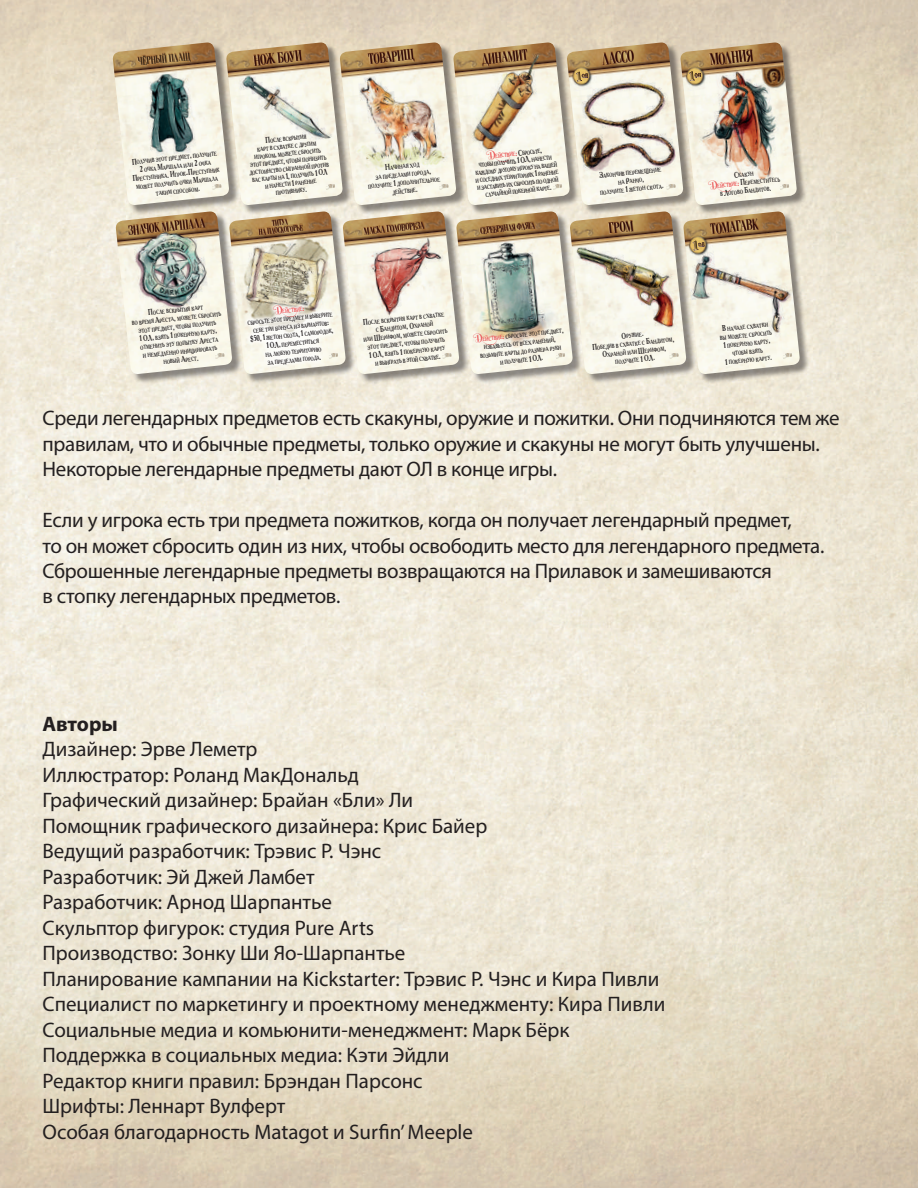
<style>
.page{position:relative;width:918px;height:1188px;background:#fff}
.page>*{position:absolute;margin:0;border:0;box-sizing:border-box;transform-origin:0 0}
.t1{font:21px/25.5px "Myriad Pro";letter-spacing:-.005em;color:#231f20}
.t2{font:700 21px "Myriad Pro";color:#231f20}
.t3{font:16.8px "Simeiz Demi C";color:#290607;scale:.7 1}
.t4{font:15px "Simeiz Demi C";color:#290607;scale:.7 1}
.t5{font:13.35px "Simeiz Demi C";color:#290607;scale:.7 1}
.t6{font:10.8px "Simeiz Demi C";color:#2a1e13;scale:.7 1}
.t7{font:10.05px "Simeiz Demi C";color:#290607;scale:.7 1}
.t8{font:9.15px "Simeiz Demi C";color:#290607;scale:.7 1}
.t9{font:8.4px/7.5px "Simeiz Demi C";color:#290607;text-align:center;scale:.7 1}
.t10{font:5.85px/8.4px "Academy Rough C";color:#231f20;text-align:center;scale:.7 1}
.s1{font-size:8.4px}
.s2{font-family:"LHF Desire PRO";font-size:10.5px;color:#ea4c4e}
.s3{color:#ea4c4e}
.s4{font-size:8.4px;color:#ea4c4e}
</style>
<div class="page">
<img style="left:0;top:0;width:918px;height:1188px">
<div style="left:115px;top:44px;width:124px;height:171px;background:#231f20;opacity:.5"></div>
<img style="left:112px;top:43px;width:114px;height:163px">
<svg style="left:212px;top:184px;width:10px;height:6px"></svg>
<svg style="left:137px;top:50px;width:54px;height:18px"></svg>
<div style="left:118px;top:213px;width:124px;height:171px;background:#231f20;opacity:.5"></div>
<img style="left:115px;top:212px;width:114px;height:163px">
<svg style="left:215px;top:352px;width:10px;height:7px"></svg>
<svg style="left:127px;top:217px;width:79px;height:19px;background:#aa8352"></svg>
<div style="left:228px;top:44px;width:125px;height:171px;background:#231f20;opacity:.5"></div>
<img style="left:226px;top:43px;width:113px;height:163px">
<svg style="left:325px;top:184px;width:11px;height:6px"></svg>
<svg style="left:253px;top:49px;width:50px;height:18px"></svg>
<div style="left:231px;top:213px;width:125px;height:171px;background:#231f20;opacity:.5"></div>
<img style="left:229px;top:212px;width:113px;height:163px">
<svg style="left:240px;top:294px;width:102px;height:80px"></svg>
<svg style="left:257px;top:217px;width:47px;height:19px"></svg>
<div style="left:342px;top:44px;width:124px;height:171px;background:#231f20;opacity:.5"></div>
<img style="left:339px;top:43px;width:114px;height:163px">
<svg style="left:439px;top:184px;width:10px;height:6px"></svg>
<svg style="left:367px;top:48px;width:48px;height:19px"></svg>
<div style="left:345px;top:213px;width:124px;height:171px;background:#231f20;opacity:.5"></div>
<img style="left:342px;top:212px;width:114px;height:163px">
<svg style="left:442px;top:352px;width:10px;height:7px"></svg>
<svg style="left:363px;top:221px;width:62px;height:15px"></svg>
<div style="left:455px;top:44px;width:125px;height:171px;background:#231f20;opacity:.5"></div>
<img style="left:453px;top:43px;width:113px;height:163px">
<svg style="left:552px;top:184px;width:11px;height:6px"></svg>
<svg style="left:481px;top:49px;width:48px;height:19px"></svg>
<div style="left:458px;top:213px;width:125px;height:171px;background:#231f20;opacity:.5"></div>
<img style="left:456px;top:212px;width:113px;height:163px">
<svg style="left:555px;top:352px;width:11px;height:7px"></svg>
<svg style="left:479px;top:221px;width:57px;height:14px"></svg>
<div style="left:569px;top:44px;width:124px;height:171px;background:#231f20;opacity:.5"></div>
<img style="left:566px;top:43px;width:114px;height:163px">
<svg style="left:666px;top:184px;width:10px;height:6px"></svg>
<svg style="left:601px;top:49px;width:34px;height:17px"></svg>
<div style="left:572px;top:213px;width:124px;height:171px;background:#231f20;opacity:.5"></div>
<img style="left:569px;top:212px;width:114px;height:163px">
<svg style="left:669px;top:352px;width:10px;height:7px"></svg>
<svg style="left:608px;top:220px;width:27px;height:14px"></svg>
<div style="left:682px;top:44px;width:125px;height:171px;background:#231f20;opacity:.5"></div>
<img style="left:680px;top:43px;width:117px;height:163px">
<svg style="left:779px;top:184px;width:11px;height:6px"></svg>
<svg style="left:709px;top:48px;width:45px;height:18px"></svg>
<div style="left:685px;top:213px;width:125px;height:171px;background:#231f20;opacity:.5"></div>
<img style="left:683px;top:212px;width:117px;height:163px">
<svg style="left:782px;top:352px;width:11px;height:7px"></svg>
<svg style="left:572px;top:63px;width:18px;height:25px"></svg>
<svg style="left:685px;top:63px;width:18px;height:24px"></svg>
<svg style="left:689px;top:218px;width:71px;height:39px;background:#c3aa85"></svg>
<h3 class="t6" style="left:138px;top:56px;width:77px;rotate:-6deg">ЧЁРНЫЙ ПЛАЩ</h3>
<h3 class="t4" style="left:253px;top:53px;width:70px;rotate:-6deg">НОЖ БОУИ</h3>
<h3 class="t4" style="left:368px;top:51px;width:67px;rotate:-6deg">ТОВАРИЩ</h3>
<h3 class="t4" style="left:481px;top:52px;width:67px;rotate:-6deg">ДИНАМИТ</h3>
<h2 class="t3" style="left:601px;top:50px;width:47px;rotate:-6deg">ЛАССО</h2>
<h2 class="t3" style="left:709px;top:51px;width:63px;rotate:-6deg">МОЛНИЯ</h2>
<p class="t10" style="left:131px;top:158px;width:126px;rotate:-6deg"><span class="s1">П</span>олучив этот Предмет<span class="s1">,</span> Получите<br><span class="s1">2</span> очка <span class="s1">м</span>аршала или <span class="s1">2</span> очка<br><span class="s1">П</span>рестуПника<span class="s1">. и</span>грок<span class="s1">-П</span>рестуПник может Получить очки <span class="s1">м</span>аршала таким сПособом<span class="s1">.</span></p>
<p class="t10" style="left:246px;top:139px;width:116px;line-height:7.5px;rotate:-6deg"><span class="s1">П</span>осле вскрытия<br>карт в схватке с другим игроком<span class="s1">,</span> можете сбросить этот Предмет<span class="s1">,</span> чтобы Понизить достоинство сыгранной Против вас карты на <span class="s1">1,</span> Получить <span class="s1">1 ол </span>и нанести <span class="s1">1</span> ранение<br>Противнику<span class="s1">.</span></p>
<p class="t10" style="left:366px;top:166px;width:105px;rotate:-6deg"><span class="s1">н</span>ачиная ход<br>за Пределами города<span class="s1">,<br></span>Получите <span class="s1">1</span> доПолнительное действие<span class="s1">.</span></p>
<p class="t10" style="left:473px;top:154px;width:120px;line-height:7.5px;rotate:-6deg"><span class="s2">D</span><span class="s3">ействие</span><span class="s4">:</span> <span class="s1">с</span>бросьте<span class="s1">,<br></span>чтобы Получить <span class="s1">1 ол,</span> нанести каждому другому игроку на вашей и соседних территориях <span class="s1">1</span> ранение и заставить их сбросить По одной случайной Покерной карте<span class="s1">.</span></p>
<p class="t10" style="left:598px;top:172px;width:93px;rotate:-6deg"><span class="s1">з</span>акончив Перемещение на <span class="s1">р</span>анчо<span class="s1">,<br></span>Получите <span class="s1">1</span> жетон скота<span class="s1">.</span></p>
<p class="t10" style="left:708px;top:174px;width:103px;rotate:-6deg"><span class="s1">с</span>какун<br><span class="s2">D</span><span class="s3">ействие</span><span class="s4">:</span> <span class="s1">П</span>ереместитесь в <span class="s1">л</span>огово <span class="s1">б</span>андитов<span class="s1">.</span></p>
<h3 class="t5" style="left:128px;top:224px;width:111px;rotate:-6deg">ЗНАЧОК МАРШАЛА</h3>
<h3 class="t9" style="left:258px;top:221px;width:65px;rotate:-6deg">ТИТУЛ<br>НА ПЛОСКОГОРЬЕ</h3>
<h3 class="t7" style="left:364px;top:226px;width:88px;rotate:-6deg">МАСКА ГОЛОВОРЕЗА</h3>
<h3 class="t8" style="left:480px;top:226px;width:80px;rotate:-6deg">СЕРЕБРЯНАЯ ФЛЯГА</h3>
<h3 class="t4" style="left:608px;top:221px;width:36px;rotate:-6deg">ГРОМ</h3>
<h3 class="t4" style="left:710px;top:221px;width:70px;rotate:-6deg">ТОМАГАВК</h3>
<p class="t10" style="left:131px;top:311px;width:130px;rotate:-6deg"><span class="s1">П</span>осле вскрытия карт<br>во время <span class="s1">а</span>реста<span class="s1">,</span> можете сбросить этот Предмет<span class="s1">,</span> чтобы Получить<br><span class="s1">1 ол,</span> взять <span class="s1">1</span> Покерную карту<span class="s1">, </span>отменить эту ПоПытку <span class="s1">а</span>реста<br>и немедленно инициировать новый <span class="s1">а</span>рест<span class="s1">.</span></p>
<p class="t10" style="left:246px;top:310px;width:124px;rotate:-6deg"><span class="s2">D</span><span class="s3">ействие</span><span class="s4">:<br></span>сбросьте этот Предмет и выберите себе три бонуса из вариантов<span class="s1">: $50, 1</span> жетон скота<span class="s1">, 1</span> самородок<span class="s1">,<br>1 ол,</span> Переместиться<br>на любую территорию<br>за Пределами города<span class="s1">.</span></p>
<p class="t10" style="left:361px;top:319px;width:122px;rotate:-6deg"><span class="s1">П</span>осле вскрытия карт в схватке с <span class="s1">б</span>андитом<span class="s1">, о</span>храной<br>или <span class="s1">ш</span>ерифом<span class="s1">,</span> можете сбросить этот Предмет<span class="s1">,</span> чтобы Получить<br><span class="s1">1 ол,</span> взять <span class="s1">1</span> Покерную карту<br>и выиграть в этой схватке<span class="s1">.</span></p>
<p class="t10" style="left:474px;top:336px;width:130px;rotate:-6deg"><span class="s2">D</span><span class="s3">ействие</span><span class="s4">:</span> сбросьте этот Предмет<span class="s1">, </span>избавьтесь от всех ранений<span class="s1">, </span>возьмите карты до размера руки<br>и Получите <span class="s1">1 ол.</span></p>
<p class="t10" style="left:591px;top:335px;width:119px;rotate:-6deg"><span class="s1">о</span>ружие<span class="s1">.<br>П</span>обедив в схватке с <span class="s1">б</span>андитом<span class="s1">, о</span>храной или <span class="s1">ш</span>ерифом<span class="s1">,<br></span>Получите <span class="s1">1 ол.</span></p>
<p class="t10" style="left:719px;top:325px;width:76px;rotate:-6deg"><span class="s1">в</span> начале схватки вы можете сбросить<br><span class="s1">1</span> Покерную карту<span class="s1">, </span>чтобы взять<br><span class="s1">1</span> Покерную карту<span class="s1">.</span></p>
<h1 class="t1" style="left:43px;top:405px;width:799px">Среди легендарных предметов есть скакуны, оружие и пожитки. Они подчиняются тем же правилам, что и обычные предметы, только оружие и скакуны не могут быть улучшены.<br>Некоторые легендарные предметы дают ОЛ в конце игры.</h1>
<p class="t1" style="left:43px;top:507px;width:783px">Если у игрока есть три предмета пожитков, когда он получает легендарный предмет,<br>то он может сбросить один из них, чтобы освободить место для легендарного предмета.<br>Сброшенные легендарные предметы возвращаются на Прилавок и замешиваются<br>в стопку легендарных предметов.</p>
<h1 class="t2" style="left:43px;top:710px;width:77px">Авторы</h1>
<p class="t1" style="left:43px;top:736px;width:624px">Дизайнер: Эрве Леметр<br>Иллюстратор: Роланд МакДональд<br>Графический дизайнер: Брайан «Бли» Ли<br>Помощник графического дизайнера: Крис Байер<br>Ведущий разработчик: Трэвис Р. Чэнс<br>Разработчик: Эй Джей Ламбет<br>Разработчик: Арнод Шарпантье<br>Скульптор фигурок: студия Pure Arts<br>Производство: Зонку Ши Яо-Шарпантье<br>Планирование кампании на Kickstarter: Трэвис Р. Чэнс и Кира Пивли Специалист по маркетингу и проектному менеджменту: Кира Пивли Социальные медиа и комьюнити-менеджмент: Марк Бёрк Поддержка в социальных медиа: Кэти Эйдли<br>Редактор книги правил: Брэндан Парсонс<br>Шрифты: Леннарт Вулферт<br>Особая благодарность Matagot и Surfin’ Meeple</p>
</div>
